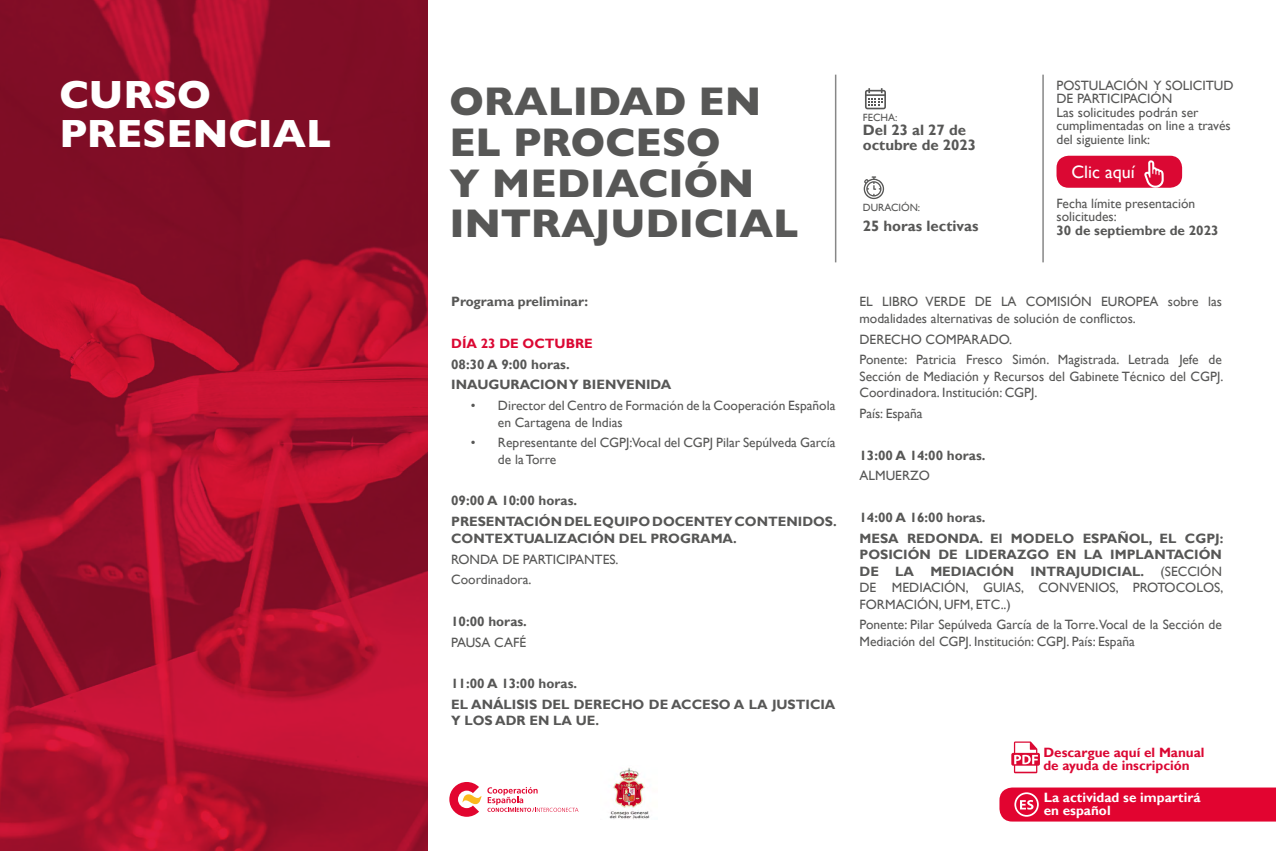
<style>
.page{position:relative;width:1276px;height:851px;background:#fff}
.page>*{position:absolute;margin:0;border:0;box-sizing:border-box;transform-origin:0 0}
.t1{font:800 40.5px/40.5px "Gill Sans";color:#575756}
.t2{font:800 39.75px/39px "Gill Sans";color:#fff}
.t3{font:18px "Gill Sans";color:#fff}
.t4{font:700 15px/15px "Gill Sans";color:#575756}
.t5{font:13.5px/16.5px "Gill Sans";color:#575756}
.t6{font:700 13.5px/20.7px "Gill Sans";color:#575756}
.t7{font:700 13.5px/13.5px "Gill Sans";color:#db0833}
.t8{font:700 13.5px/13.5px "Gill Sans";color:#fff}
.t9{font:10.5px "Gill Sans";color:#575756}
.s1{font-weight:700}
</style>
<div class="page">
<svg style="left:999px;top:787px;width:277px;height:34px;background:#e30f39"></svg>
<svg style="left:1011px;top:741px;width:29px;height:32px"></svg>
<img style="left:0;top:0;width:427px;height:850px">
<svg style="left:487px;top:787px;width:91px;height:24px"></svg>
<svg style="left:449px;top:782px;width:32px;height:34px"></svg>
<img style="left:609px;top:767px;width:41px;height:52px">
<div style="left:1056px;top:156px;width:126px;height:32px;background:#db0833;border-radius:12px"></div>
<hr style="left:1042px;top:75px;width:1px;height:187px;background:#878787">
<hr style="left:835px;top:75px;width:1px;height:187px;background:#878787">
<svg style="left:863px;top:176px;width:21px;height:23px"></svg>
<svg style="left:865px;top:88px;width:21px;height:21px"></svg>
<svg style="left:1143px;top:160px;width:20px;height:28px"></svg>
<h2 class="t2" style="left:59px;top:74px;width:273px">CURSO<br>PRESENCIAL</h2>
<h1 class="t1" style="left:449px;top:81px;width:351px">ORALIDAD EN<br>EL PROCESO<br>Y MEDIACIÓN<br>INTRAJUDICIAL</h1>
<p class="t6" style="left:451px;top:292px;width:139px">Programa preliminar:</p>
<p class="t7" style="left:451px;top:337px;width:143px">DÍA 23 DE OCTUBRE</p>
<p class="t6" style="left:451px;top:354px;width:221px">08:30 A 9:00 horas.<br>INAUGURACION Y BIENVENIDA</p>
<p class="t5" style="left:498px;top:397px;width:339px;text-indent:-27px">• Director del Centro de Formación de la Cooperación Española en Cartagena de Indias</p>
<p class="t5" style="left:498px;top:435px;width:339px;text-indent:-27px">• Representante del CGPJ:Vocal del CGPJ Pilar Sepúlveda García de la Torre</p>
<p class="t6" style="left:451px;top:491px;width:387px">09:00 A 10:00 horas.<br>PRESENTACIÓN DEL EQUIPO DOCENTE Y CONTENIDOS.</p>
<p class="t6" style="left:451px;top:528px;width:287px">CONTEXTUALIZACIÓN DEL PROGRAMA.</p>
<p class="t5" style="left:451px;top:548px;width:169px;line-height:20.7px">RONDA DE PARTICIPANTES.<br>Coordinadora.</p>
<p class="t6" style="left:451px;top:611px;width:77px">10:00 horas.</p>
<p class="t5" style="left:451px;top:634px;width:77px">PAUSA CAFÉ</p>
<p class="t6" style="left:451px;top:673px;width:386px">11:00 A 13:00 horas.<br>EL ANÁLISIS DEL DERECHO DE ACCESO A LA JUSTICIA</p>
<p class="t6" style="left:451px;top:710px;width:149px">Y LOS ADR EN LA UE.</p>
<p class="t9" style="left:863px;top:111px;width:36px">FECHA:</p>
<p class="t4" style="left:863px;top:123px;width:115px">Del 23 al 27 de octubre de 2023</p>
<p class="t9" style="left:863px;top:201px;width:59px">DURACIÓN:</p>
<p class="t4" style="left:863px;top:218px;width:117px">25 horas lectivas</p>
<p class="t5" style="left:1056px;top:79px;width:178px;line-height:13.5px">POSTULACIÓN Y SOLICITUD<br>DE PARTICIPACIÓN<br>Las solicitudes podrán ser cumplimentadas on line a través del siguiente link:</p>
<h3 class="t3" style="left:1071px;top:162px;width:65px">Clic aquí</h3>
<p class="t5" style="left:1056px;top:197px;width:140px;line-height:13.5px">Fecha límite presentación solicitudes:</p>
<p class="t6" style="left:1056px;top:220px;width:164px">30 de septiembre de 2023</p>
<p class="t5" style="left:859px;top:294px;width:364px">EL LIBRO VERDE DE LA COMISIÓN EUROPEA sobre las modalidades alternativas de solución de conflictos.</p>
<p class="t5" style="left:859px;top:329px;width:364px;line-height:20.7px">DERECHO COMPARADO.<br>Ponente: Patricia Fresco Simón. Magistrada. Letrada Jefe de</p>
<p class="t5" style="left:859px;top:368px;width:365px">Sección de Mediación y Recursos del Gabinete Técnico del CGPJ.<br>Coordinadora. Institución: CGPJ.</p>
<p class="t5" style="left:859px;top:405px;width:65px">País: España</p>
<p class="t6" style="left:859px;top:445px;width:127px">13:00 A 14:00 horas.</p>
<p class="t5" style="left:859px;top:468px;width:72px">ALMUERZO</p>
<p class="t6" style="left:859px;top:507px;width:365px">14:00 A 16:00 horas.<br>MESA REDONDA. El MODELO ESPAÑOL, EL CGPJ:</p>
<p class="t5" style="left:859px;top:546px;width:365px;text-align:justify"><span class="s1">POSICIÓN DE LIDERAZGO EN LA IMPLANTACIÓN DE LA MEDIACIÓN INTRAJUDICIAL.</span> (SECCIÓN DE MEDIACIÓN, GUIAS, CONVENIOS, PROTOCOLOS, FORMACIÓN, UFM, ETC..)</p>
<p class="t5" style="left:859px;top:616px;width:364px">Ponente: Pilar Sepúlveda García de la Torre. Vocal de la Sección de<br>Mediación del CGPJ. Institución: CGPJ. País: España</p>
<p class="t7" style="left:1043px;top:745px;width:163px">Descargue aquí el Manual de ayuda de inscripción</p>
<p class="t8" style="left:1043px;top:790px;width:158px">La actividad se impartirá en español</p>
</div>
